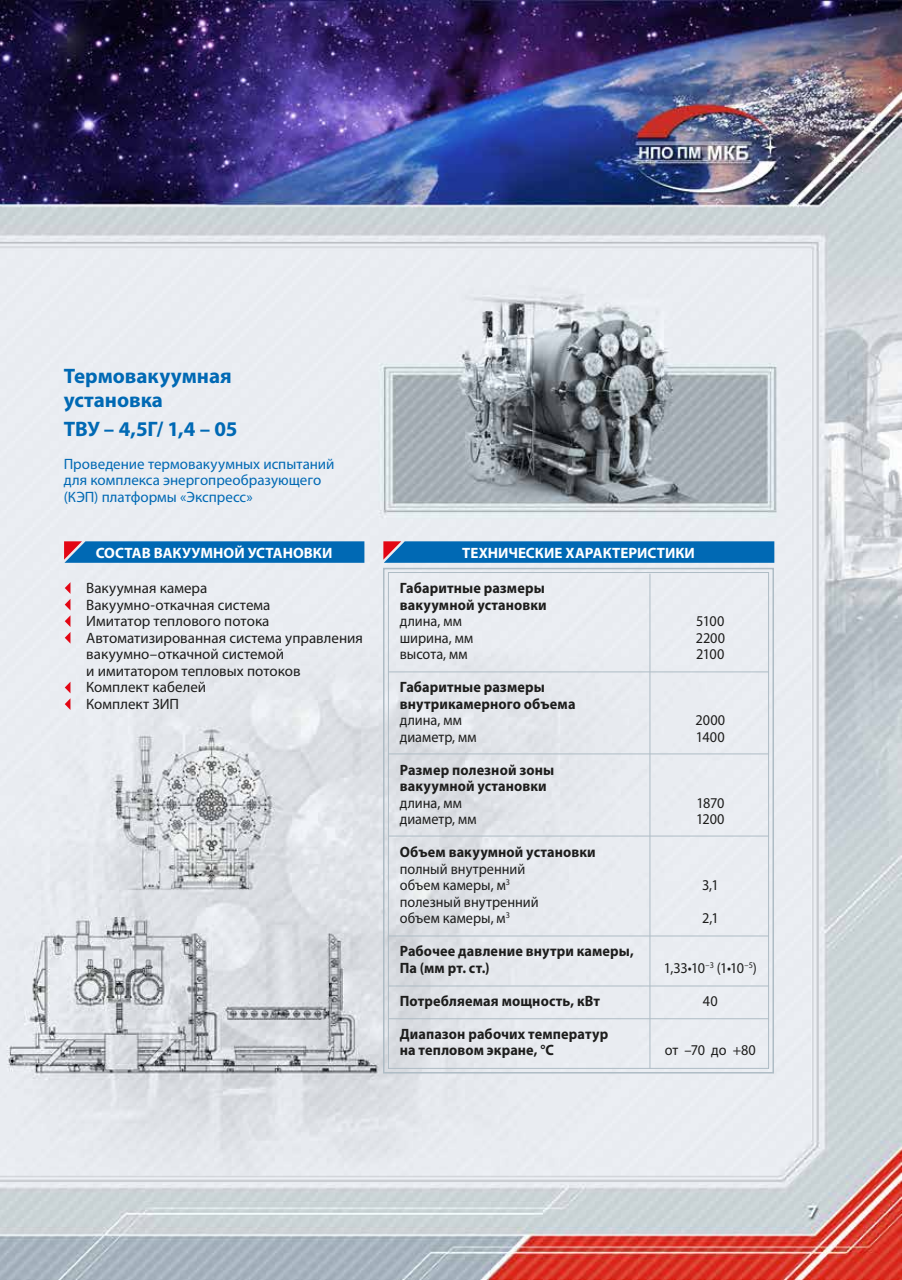
<style>
.page{position:relative;width:902px;height:1280px;background:#fff}
.page>*{position:absolute;margin:0;border:0;box-sizing:border-box;transform-origin:0 0}
.t1{font:700 21px/24px "Myriad Pro";color:#0069b4}
.t2{font:700 15px/16.5px "Myriad Pro";letter-spacing:.01em;color:#1d1d1c;scale:.95 1}
.t3{font:15px/16.5px "Myriad Pro";color:#1d1d1c;scale:.95 1}
.t4{font:15px/16.5px "Myriad Pro";color:#1d1d1c}
.t5{font:15px/16.5px "Myriad Pro";color:#0069b4}
.t6{font:700 15px "Myriad Pro";color:#fff}
</style>
<div class="page">
<img style="left:0;top:0;width:901px;height:1280px">
<svg style="left:64px;top:541px;width:300px;height:22px;background:#0d6bb2"></svg>
<svg style="left:383px;top:541px;width:391px;height:22px;background:#0b6bb2"></svg>
<svg style="left:65px;top:682px;width:5px;height:28px"></svg>
<svg style="left:65px;top:582px;width:5px;height:62px"></svg>
<hr style="left:649px;top:574px;width:1px;height:495px;background:#aebcc5">
<hr style="left:388px;top:671px;width:380px;height:1px;background:#aebcc5">
<hr style="left:388px;top:836px;width:380px;height:1px;background:#aebcc5">
<hr style="left:388px;top:753px;width:380px;height:1px;background:#aebcc5">
<hr style="left:388px;top:936px;width:380px;height:1px;background:#aebcc5">
<hr style="left:388px;top:986px;width:380px;height:1px;background:#aebcc5">
<hr style="left:388px;top:1018px;width:380px;height:1px;background:#aebcc5">
<div style="left:383px;top:568px;width:391px;height:505px;border:2px solid #aebcc5"></div>
<h1 class="t1" style="left:64px;top:363px;width:169px">Термовакуумная установка</h1>
<h1 class="t1" style="left:64px;top:416px;width:175px">ТВУ – 4,5Г/ 1,4 – 05</h1>
<p class="t5" style="left:64px;top:455px;width:272px">Проведение термовакуумных испытаний для комплекса энергопреобразующего (КЭП) платформы «Экспресс»</p>
<p class="t6" style="left:96px;top:543px;width:238px">СОСТАВ ВАКУУМНОЙ УСТАНОВКИ</p>
<p class="t6" style="left:462px;top:543px;width:234px">ТЕХНИЧЕСКИЕ ХАРАКТЕРИСТИКИ</p>
<p class="t4" style="left:86px;top:579px;width:278px">Вакуумная камера<br>Вакуумно-откачная система<br>Имитатор теплового потока<br>Автоматизированная система управления вакуумно–откачной системой<br>и имитатором тепловых потоков<br>Комплект кабелей<br>Комплект ЗИП</p>
<p class="t2" style="left:400px;top:579px;width:156px">Габаритные размеры вакуумной установки</p>
<p class="t3" style="left:400px;top:612px;width:67px">длина, мм</p>
<p class="t3" style="left:696px;top:612px;width:31px">5100</p>
<p class="t3" style="left:400px;top:629px;width:79px">ширина, мм</p>
<p class="t3" style="left:695px;top:629px;width:32px">2200</p>
<p class="t3" style="left:400px;top:645px;width:73px">высота, мм</p>
<p class="t3" style="left:696px;top:645px;width:31px">2100</p>
<p class="t2" style="left:400px;top:678px;width:186px">Габаритные размеры внутрикамерного объема</p>
<p class="t3" style="left:400px;top:711px;width:67px">длина, мм</p>
<p class="t3" style="left:695px;top:711px;width:33px">2000</p>
<p class="t3" style="left:400px;top:728px;width:82px">диаметр, мм</p>
<p class="t3" style="left:696px;top:728px;width:32px">1400</p>
<p class="t2" style="left:400px;top:761px;width:164px">Размер полезной зоны вакуумной установки</p>
<p class="t3" style="left:400px;top:794px;width:67px">длина, мм</p>
<p class="t3" style="left:696px;top:794px;width:31px">1870</p>
<p class="t3" style="left:400px;top:810px;width:82px">диаметр, мм</p>
<p class="t3" style="left:696px;top:810px;width:31px">1200</p>
<p class="t2" style="left:400px;top:843px;width:207px">Объем вакуумной установки</p>
<p class="t3" style="left:400px;top:860px;width:134px">полный внутренний объем камеры, м<sup>3</sup></p>
<p class="t3" style="left:702px;top:876px;width:19px">3,1</p>
<p class="t3" style="left:400px;top:893px;width:148px">полезный внутренний объем камеры, м<sup>3</sup></p>
<p class="t2" style="left:400px;top:942px;width:248px">Рабочее давление внутри камеры,<br>Па (мм рт. ст.)</p>
<p class="t3" style="left:702px;top:909px;width:19px">2,1</p>
<p class="t3" style="left:663px;top:959px;width:100px">1,33•10<sup>–3</sup> (1•10<sup>–5</sup>)</p>
<p class="t2" style="left:400px;top:992px;width:212px">Потребляемая мощность, кВт</p>
<p class="t3" style="left:703px;top:992px;width:17px">40</p>
<p class="t2" style="left:400px;top:1025px;width:221px">Диапазон рабочих температур на тепловом экране, °С</p>
<p class="t3" style="left:664px;top:1041px;width:97px">от –70 до +80</p>
</div>
